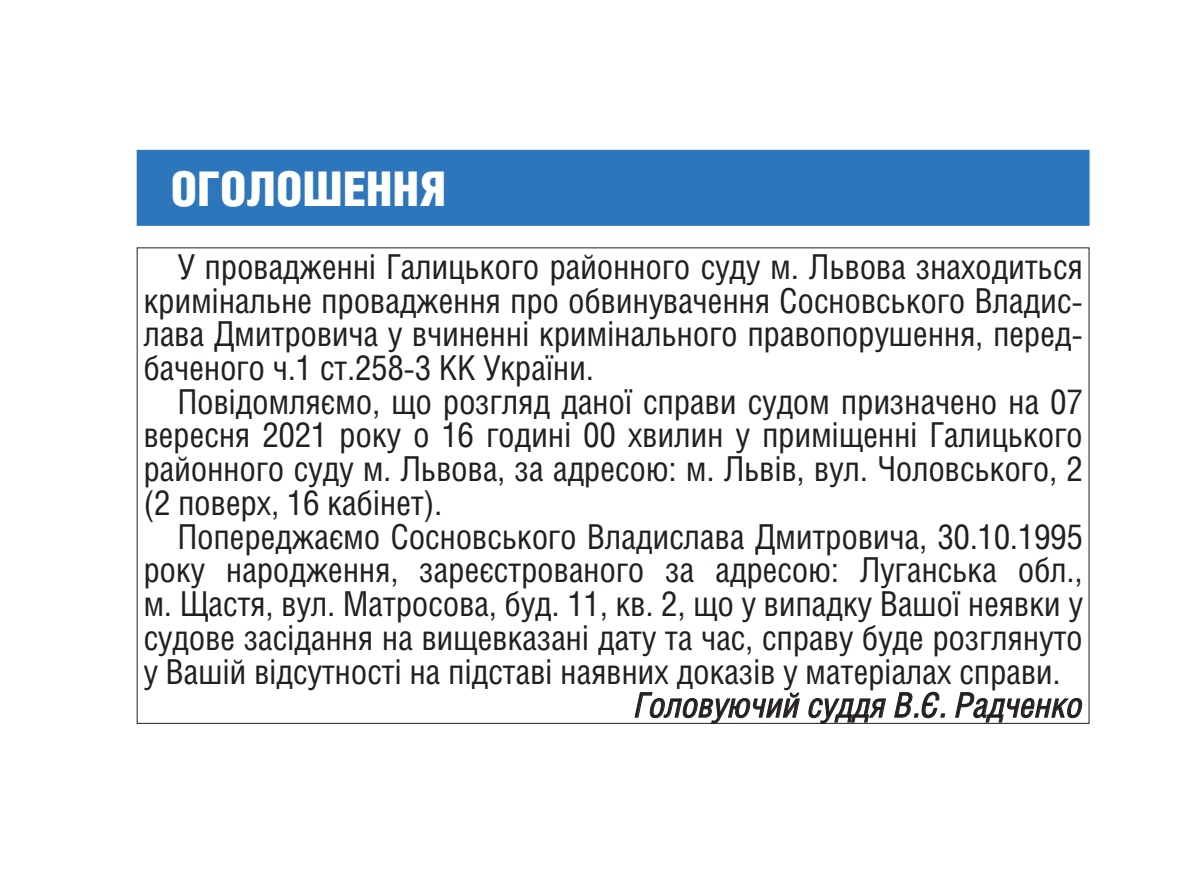
<style>
.page{position:relative;width:1203px;height:874px;background:#fff}
.page>*{position:absolute;margin:0;border:0;box-sizing:border-box;transform-origin:0 0}
.рубрика-плашка{font:48px "Helios Cond Black C";color:#fff}
.реклама{font:34.4px/33.6px "Helios Cond";letter-spacing:-.01em;color:#231f20;text-align:justify}
.суддя{font:italic 34px "Helios Cond";color:#231f20}
</style>
<div class="page">
<div style="left:137px;top:150px;width:952px;height:76px;background:#2e76bc"></div>
<svg style="left:634px;top:692px;width:166px;height:32px"></svg>
<svg style="left:808px;top:698px;width:78px;height:26px"></svg>
<svg style="left:894px;top:691px;width:51px;height:27px"></svg>
<svg style="left:954px;top:692px;width:128px;height:32px"></svg>
<p class="рубрика-плашка" style="left:171px;top:161px;width:277px">ОГОЛОШЕННЯ</p>
<p class="реклама" style="left:143px;top:249px;width:941px;text-indent:34px">У провадженні Галицького районного суду м. Львова знаходиться кримінальне провадження про обвинувачення Сосновського Владис&shy;лава Дмитровича у вчиненні кримінального правопорушення, перед&shy;баченого ч.1 ст.258-3 КК України.</p>
<p class="реклама" style="left:143px;top:384px;width:941px;text-indent:34px">Повідомляємо, що розгляд даної справи судом призначено на 07 вересня 2021 року о 16 годині 00 хвилин у приміщенні Галицького районного суду м. Львова, за адресою: м. Львів, вул. Чоловського, 2 (2 поверх, 16 кабінет).</p>
<p class="реклама" style="left:143px;top:519px;width:941px;text-indent:34px">Попереджаємо Сосновського Владислава Дмитровича, 30.10.1995 року народження, зареєстрованого за адресою: Луганська обл., м. Щастя, вул. Матросова, буд. 11, кв. 2, що у випадку Вашої неявки у судове засідання на вищевказані дату та час, справу буде розглянуто у Вашій відсутності на підставі наявних доказів у матеріалах справи.</p>
<p class="суддя" style="left:634px;top:684px;width:450px">Головуючий суддя В.Є. Радченко</p>
</div>
